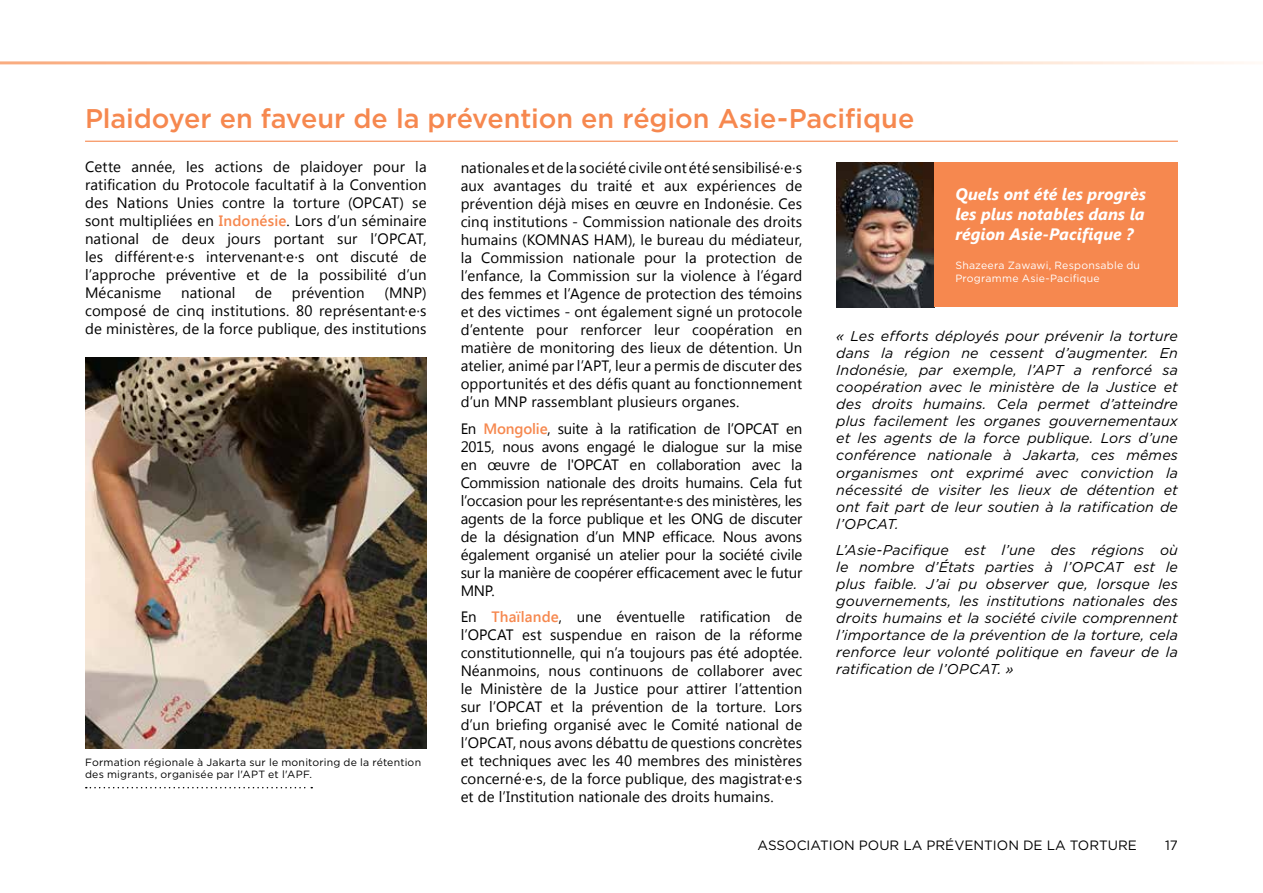
<style>
.page{position:relative;width:1263px;height:893px;background:#fff}
.page>*{position:absolute;margin:0;border:0;box-sizing:border-box;transform-origin:0 0}
.t1{font:500 27px "Gotham";letter-spacing:-.005em;color:#f6884f}
.t2{font:italic 700 16.5px/19.8px "Segoe UI";color:#fff;text-align:justify}
.t3{font:15px/18px "Segoe UI";letter-spacing:.005em;color:#000;text-align:justify}
.t4{font:italic 14.25px/17.1px "Gotham";letter-spacing:.005em;color:#000;text-align:justify}
.t5{font:13.5px "Gotham";color:#000}
.t6{font:10.5px/12.6px "Gotham";letter-spacing:.02em;color:#000}
.t7{font:10.5px/12.6px "Gotham";letter-spacing:.02em;color:#fff}
.s1{font-weight:600;color:#f6884f}
.s2{font-family:"Gotham"}
</style>
<div class="page">
<svg style="left:0;top:61px;width:1244px;height:3px;background:#fcd5bd"></svg>
<hr style="left:85px;top:141px;width:1093px;height:1px;background:#f6884f">
<img style="left:85px;top:358px;width:342px;height:391px">
<svg style="left:86px;top:787px;width:226px;height:1px"></svg>
<img style="left:836px;top:163px;width:98px;height:144px">
<div style="left:934px;top:163px;width:244px;height:144px;background:#f6884f"></div>
<h1 class="t1" style="left:85px;top:102px;width:831px">Plaidoyer en faveur de la prévention en région Asie-Pacifique</h1>
<p class="t3" style="left:85px;top:157px;width:343px">Cette année, les actions de plaidoyer pour la ratification du Protocole facultatif à la Convention des Nations Unies contre la torture (OPCAT) se sont multipliées en <span class="s1">Indonésie</span>. Lors d’un séminaire national de deux jours portant sur l’OPCAT, les différent<span class="s2">·</span>e<span class="s2">·</span>s intervenant<span class="s2">·</span>e<span class="s2">·</span>s ont discuté de l’approche préventive et de la possibilité d’un Mécanisme</p>
<p class="t3" style="left:181px;top:283px;width:56px">national</p>
<p class="t3" style="left:255px;top:283px;width:18px">de</p>
<p class="t3" style="left:292px;top:283px;width:74px">prévention</p>
<p class="t3" style="left:85px;top:283px;width:343px;text-indent:299px">(MNP) composé de cinq institutions. 80 représentant<span class="s2">·</span>e<span class="s2">·</span>s de ministères, de la force publique, des institutions</p>
<p class="t6" style="left:85px;top:756px;width:338px">Formation régionale à Jakarta sur le monitoring de la rétention des migrants, organisée par l'APT et l'APF.</p>
<p class="t3" style="left:461px;top:158px;width:343px">nationales et de la société civile ont été sensibilisé<span class="s2">·</span>e<span class="s2">·</span>s aux avantages du traité et aux expériences de prévention déjà mises en œuvre en Indonésie. Ces cinq institutions - Commission nationale des droits humains (KOMNAS HAM), le bureau du médiateur, la Commission nationale pour la protection de l’enfance, la Commission sur la violence à l’égard des femmes et l’Agence de protection des témoins et des victimes - ont également signé un protocole d’entente pour renforcer leur coopération en matière de monitoring des lieux de détention. Un atelier, animé par l’APT, leur a permis de discuter des opportunités et des défis quant au fonctionnement d’un MNP rassemblant plusieurs organes.</p>
<p class="t3" style="left:461px;top:419px;width:343px">En <span class="s1">Mongolie</span>, suite à la ratification de l’OPCAT en 2015, nous avons engagé le dialogue sur la mise en œuvre de l'OPCAT en collaboration avec la Commission nationale des droits humains. Cela fut l’occasion pour les représentant·e·s des ministères, les agents de la force publique et les ONG de discuter de la désignation d’un MNP efficace. Nous avons également organisé un atelier pour la société civile sur la manière de coopérer efficacement avec le futur MNP.</p>
<p class="t3" style="left:461px;top:607px;width:343px">En <span class="s1">Thaïlande</span>, une éventuelle ratification de l’OPCAT est suspendue en raison de la réforme constitutionnelle, qui n’a toujours pas été adoptée.<br>Néanmoins, nous continuons de collaborer avec le Ministère de la Justice pour attirer l’attention sur l’OPCAT et la prévention de la torture. Lors d’un briefing organisé avec le Comité national de l’OPCAT, nous avons débattu de questions concrètes et techniques avec les 40 membres des ministères concerné·e·s, de la force publique, des magistrat·e·s et de l’Institution nationale des droits humains.</p>
<p class="t2" style="left:955px;top:183px;width:192px">Quels ont été les progrès les plus notables dans la région Asie-Pacifique ?</p>
<p class="t7" style="left:955px;top:259px;width:186px">Shazeera Zawawi, Responsable du<br>Programme Asie-Pacifique</p>
<p class="t4" style="left:836px;top:327px;width:343px">« Les efforts déployés pour prévenir la torture dans la région ne cessent d’augmenter. En Indonésie, par exemple, l’APT a renforcé sa coopération avec le ministère de la Justice et des droits humains. Cela permet d’atteindre plus facilement les organes gouvernementaux et les agents de la force publique. Lors d’une conférence nationale à Jakarta, ces mêmes organismes ont exprimé avec conviction la nécessité de visiter les lieux de détention et ont fait part de leur soutien à la ratification de l’OPCAT.</p>
<p class="t4" style="left:836px;top:541px;width:343px">L’Asie-Pacifique est l’une des régions où le nombre d’États parties à l’OPCAT est le plus faible. J’ai pu observer que, lorsque les gouvernements, les institutions nationales des droits humains et la société civile comprennent l’importance de la prévention de la torture, cela renforce leur volonté politique en faveur de la ratification de l’OPCAT. »</p>
<p class="t5" style="left:757px;top:837px;width:381px">ASSOCIATION POUR LA PRÉVENTION DE LA TORTURE</p>
<p class="t5" style="left:1165px;top:837px;width:14px">17</p>
</div>
